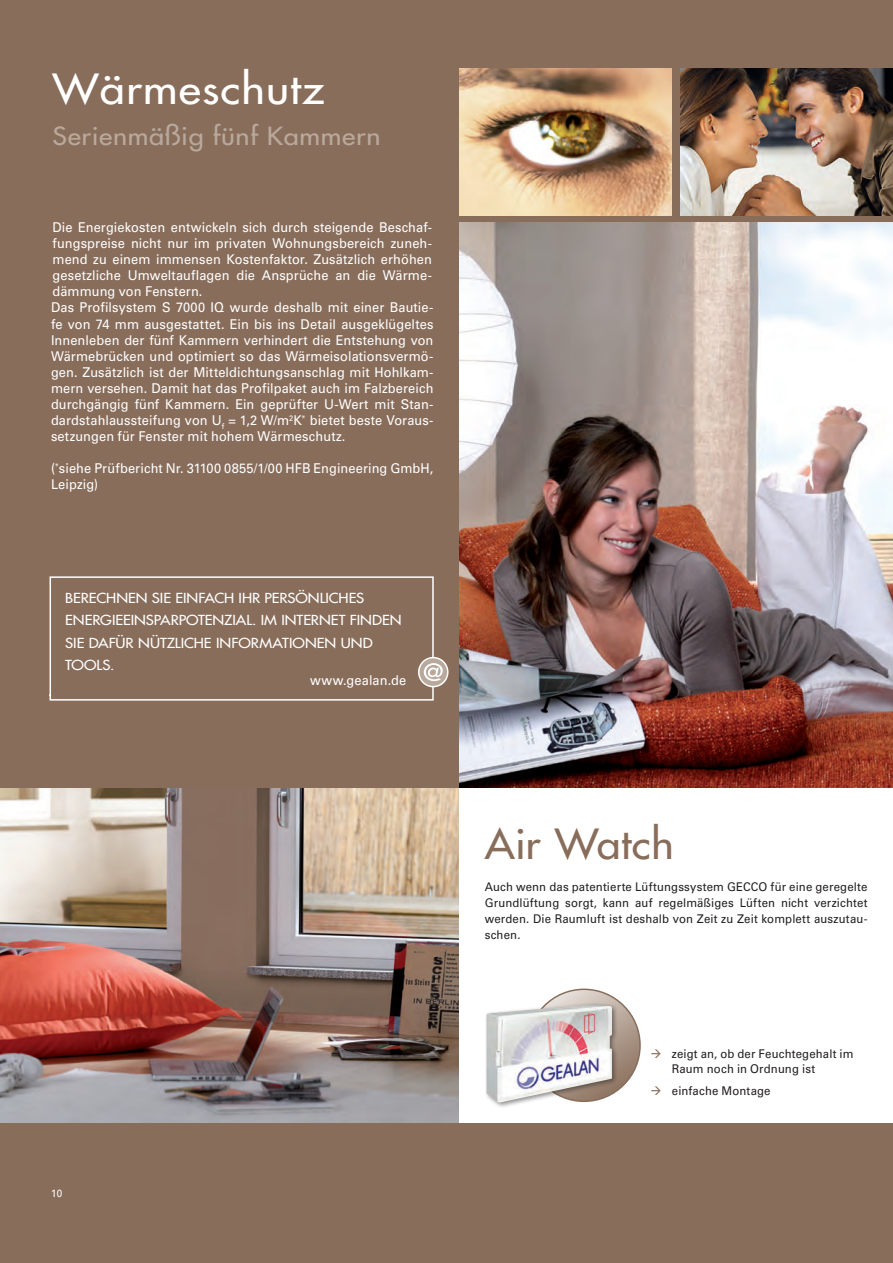
<style>
.page{position:relative;width:893px;height:1263px;background:#886d5b}
.page>*{position:absolute;margin:0;border:0;box-sizing:border-box;transform-origin:0 0}
.t1{font:40.5px "Futura LT";letter-spacing:.025em;color:#fff;scale:1.11 1}
.t2{font:40.5px "Futura LT";letter-spacing:.01em;color:#886d5b;scale:1.06 1}
.t3{font:24.3px "Futura LT";letter-spacing:.025em;color:#b9a99c;scale:1.11 1}
.t4{font:13.5px/16px "Univers LT";letter-spacing:.01em;color:#fff;scale:.95 1}
.t5{font:13.5px/22.5px "Futura LT";letter-spacing:-.005em;color:#fff;scale:1.11 1}
.t6{font:12px/16px "Univers LT";letter-spacing:.01em;color:#231f20;text-align:justify;scale:.95 1}
.t7{font:10.5px "Univers LT";color:#fff;scale:.95 1}
.s1{color:#886d5b}
</style>
<div class="page">
<img style="left:459px;top:223px;width:434px;height:565px">
<img style="left:0;top:788px;width:459px;height:335px">
<svg style="left:49px;top:576px;width:385px;height:125px"></svg>
<svg style="left:419px;top:658px;width:29px;height:29px"></svg>
<div style="left:418px;top:657px;width:30px;height:30px;border:2px solid #fff;border-radius:50%"></div>
<svg style="left:424px;top:663px;width:19px;height:18px"></svg>
<img style="left:459px;top:68px;width:213px;height:148px">
<img style="left:680px;top:68px;width:213px;height:148px">
<div style="left:459px;top:788px;width:434px;height:335px;background:#fff"></div>
<svg style="left:528px;top:989px;width:112px;height:112px;background:#b29f92"></svg>
<div style="left:484px;top:1002px;width:134px;height:107px;background:#231f20;opacity:.5"></div>
<img style="left:486px;top:1004px;width:126px;height:99px">
<h1 class="t1" style="left:53px;top:62px;width:246px">Wärmeschutz</h1>
<h2 class="t3" style="left:53px;top:120px;width:297px">Serienmäßig fünf Kammern</h2>
<p class="t4" style="left:51px;top:219px;width:404px">Die Energiekosten entwickeln sich durch steigende Beschaf&shy;fungspreise nicht nur im privaten Wohnungsbereich zuneh&shy;mend zu einem immensen Kostenfaktor. Zusätzlich erhöhen gesetzliche Umweltauflagen die Ansprüche an die Wärme&shy;dämmung von Fenstern.<br>Das Profilsystem S 7000 IQ wurde deshalb mit einer Bautie&shy;fe von 74 mm ausgestattet. Ein bis ins Detail ausgeklügeltes Innenleben der fünf Kammern verhindert die Entstehung von Wärmebrücken und optimiert so das Wärmeisolationsvermö&shy;gen. Zusätzlich ist der Mitteldichtungsanschlag mit Hohlkam&shy;mern versehen. Damit hat das Profilpaket auch im Falzbereich durchgängig fünf Kammern. Ein geprüfter U-Wert mit Stan&shy;dardstahlaussteifung von U<sub>f</sub> = 1,2 W/m<sup>2</sup>K<sup>*</sup> bietet beste Voraus&shy;setzungen für Fenster mit hohem Wärmeschutz.</p>
<p class="t4" style="left:51px;top:460px;width:404px">(<sup>*</sup>siehe Prüfbericht Nr. 31100 0855/1/00 HFB Engineering GmbH,<br>Leipzig)</p>
<p class="t5" style="left:65px;top:586px;width:304px">BERECHNEN SIE EINFACH IHR PERSÖNLICHES ENERGIEEINSPARPOTENZIAL. IM INTERNET FINDEN SIE DAFÜR NÜTZLICHE INFORMATIONEN UND TOOLS.</p>
<p class="t4" style="left:310px;top:672px;width:103px">www.gealan.de</p>
<p class="t7" style="left:51px;top:1187px;width:13px">10</p>
<h1 class="t2" style="left:485px;top:818px;width:180px">Air Watch</h1>
<p class="t6" style="left:485px;top:879px;width:404px">Auch wenn das patentierte Lüftungssystem GECCO für eine geregelte Grundlüftung sorgt, kann auf regelmäßiges Lüften nicht verzichtet werden. Die Raumluft ist deshalb von Zeit zu Zeit komplett auszutau&shy;schen.</p>
<p class="t6" style="left:672px;top:1047px;width:193px;line-height:14.4px;text-indent:-21px"><span class="s1">→</span> zeigt an, ob der Feuchtegehalt im<br>Raum noch in Ordnung ist</p>
<p class="t6" style="left:651px;top:1082px;width:128px"><span class="s1">→</span> einfache Montage</p>
</div>
